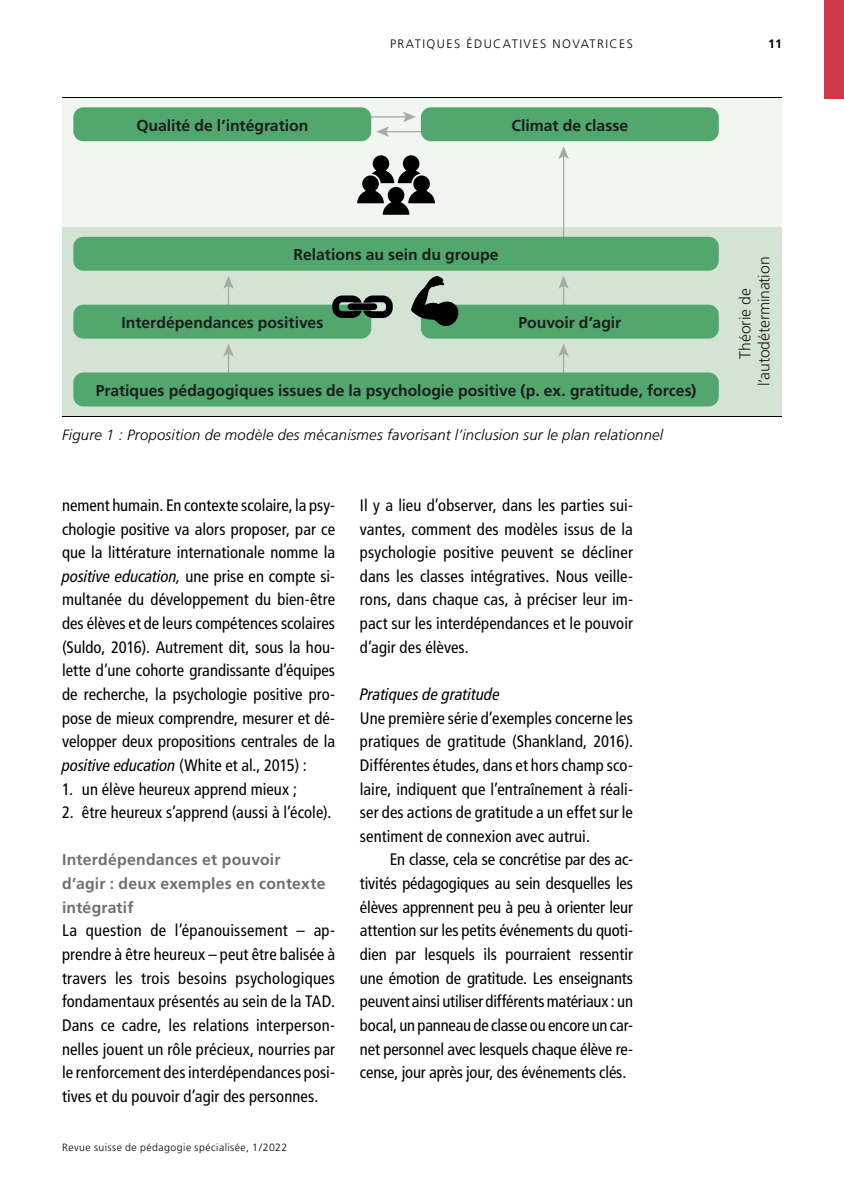
<style>
.page{position:relative;width:844px;height:1191px;background:#fff}
.page>*{position:absolute;margin:0;border:0;box-sizing:border-box;transform-origin:0 0}
.Artikel_Artikel_Lauftext_Artikel_P_Lauft{font:condensed 16.62px/23.6px "Frutiger LT";letter-spacing:.005em;color:#000;text-align:justify}
.Artikel_Artikel_Lauftext_Lauftext_Einzug{font:condensed 16.62px/23.6px "Frutiger LT";letter-spacing:-.01em;color:#000;text-align:justify}
.Artikel_Artikel_Lauftext_Liste_LI_Laufte{font:condensed 16.62px "Frutiger LT";letter-spacing:.005em;color:#000}
.Artikel_Artikel_Lauftext_Artikel_P_Lauft-2{font:italic condensed 16.62px "Frutiger LT Pro";color:#000}
.Image{font:700 15.75px "Frutiger LT";color:#1d1e1c}
.Artikel_Artikel_Lauftext_Artikel_h5_Über{font:700 15.75px/23.6px "Frutiger LT";letter-spacing:.015em;color:#706f6f}
.Image-2{font:300 15.75px/18.9px "Frutiger LT";letter-spacing:-.005em;color:#1d1e1c;text-align:center}
.Artikel_Artikel_Elemente_Artikel_P_Legen{font:italic 300 14.88px "Frutiger LT";letter-spacing:.015em;color:#000}
.t1{font:300 12.25px "Frutiger LT";letter-spacing:.12em;color:#000}
.t2{font:700 12.25px "Frutiger LT";color:#000}
.t3{font:300 10.5px "Frutiger LT";letter-spacing:.04em;color:#000}
.s1{font-family:"Frutiger LT Pro";font-style:italic}
</style>
<div class="page">
<div style="left:823px;top:0;width:20px;height:99px;background:#cf3649"></div>
<div style="left:62px;top:97px;width:719px;height:319px;background:#f1f6f1"></div>
<hr style="left:62px;top:97px;width:719px;height:1px;background:#000">
<div style="left:62px;top:227px;width:719px;height:189px;background:#d4e4d4"></div>
<hr style="left:228px;top:353px;width:1px;height:31px;background:#a8a8a7">
<svg style="left:223px;top:344px;width:11px;height:12px"></svg>
<hr style="left:563px;top:353px;width:1px;height:31px;background:#a8a8a7">
<svg style="left:558px;top:344px;width:10px;height:12px"></svg>
<svg style="left:223px;top:276px;width:11px;height:29px"></svg>
<svg style="left:558px;top:276px;width:10px;height:29px"></svg>
<hr style="left:563px;top:155px;width:1px;height:94px;background:#a8a8a7">
<svg style="left:558px;top:146px;width:10px;height:13px"></svg>
<hr style="left:366px;top:116px;width:40px;height:2px;background:#a8a8a7">
<svg style="left:403px;top:112px;width:13px;height:10px"></svg>
<hr style="left:385px;top:131px;width:94px;height:1px;background:#a8a8a7">
<svg style="left:376px;top:126px;width:13px;height:11px"></svg>
<div style="left:73px;top:107px;width:298px;height:34px;background:#51a76d;border-radius:10px"></div>
<div style="left:421px;top:107px;width:297px;height:34px;background:#51a76d;border-radius:10px"></div>
<div style="left:73px;top:305px;width:298px;height:33px;background:#51a76d;border-radius:10px"></div>
<div style="left:421px;top:305px;width:297px;height:33px;background:#51a76d;border-radius:10px"></div>
<div style="left:73px;top:237px;width:645px;height:34px;background:#51a76d;border-radius:10px"></div>
<div style="left:73px;top:372px;width:645px;height:34px;background:#51a76d;border-radius:10px"></div>
<svg style="left:332px;top:295px;width:60px;height:23px"></svg>
<svg style="left:411px;top:276px;width:52px;height:53px"></svg>
<hr style="left:62px;top:416px;width:719px;height:1px;background:#000">
<svg style="left:357px;top:155px;width:78px;height:60px"></svg>
<p class="Image" style="left:136px;top:116px;width:173px">Qualité de l’intégration</p>
<p class="t1" style="left:390px;top:37px;width:244px">PRATIQUES ÉDUCATIVES NOVATRICES</p>
<p class="Image" style="left:511px;top:116px;width:118px">Climat de classe</p>
<p class="t2" style="left:768px;top:37px;width:15px">11</p>
<p class="Image" style="left:293px;top:245px;width:206px">Relations au sein du groupe</p>
<p class="Image" style="left:121px;top:313px;width:203px">Interdépendances positives</p>
<p class="Image" style="left:518px;top:313px;width:104px">Pouvoir d’agir</p>
<p class="Image" style="left:96px;top:381px;width:602px">Pratiques pédagogiques issues de la psychologie positive (p. ex. gratitude, forces)</p>
<p class="Artikel_Artikel_Elemente_Artikel_P_Legen" style="left:62px;top:426px;width:602px">Figure 1 : Proposition de modèle des mécanismes favorisant l’inclusion sur le plan relationnel</p>
<p class="Artikel_Artikel_Lauftext_Artikel_P_Lauft" style="left:62px;top:493px;width:274px">nement humain. En contexte scolaire, la psy&shy;chologie positive va alors proposer, par ce que la littérature internationale nomme la <span class="s1">positive education,</span> une prise en compte si&shy;multanée du développement du bien-être des élèves et de leurs compétences scolaires (Suldo, 2016). Autrement dit, sous la hou&shy;lette d’une cohorte grandissante d’équipes de recherche, la psychologie positive pro&shy;pose de mieux comprendre, mesurer et dé&shy;velopper deux propositions centrales de la <span class="s1">positive education</span> (White et al., 2015) :</p>
<p class="Artikel_Artikel_Lauftext_Liste_LI_Laufte" style="left:62px;top:779px;width:236px">1. un élève heureux apprend mieux ;</p>
<p class="Artikel_Artikel_Lauftext_Liste_LI_Laufte" style="left:62px;top:802px;width:271px">2. être heureux s’apprend (aussi à l’école).</p>
<h5 class="Artikel_Artikel_Lauftext_Artikel_h5_Über" style="left:62px;top:848px;width:265px">Interdépendances et pouvoir d’agir : deux exemples en contexte intégratif</h5>
<p class="Artikel_Artikel_Lauftext_Artikel_P_Lauft" style="left:62px;top:919px;width:274px">La question de l’épanouissement – ap&shy;prendre à être heureux – peut être balisée à travers les trois besoins psychologiques fondamentaux présentés au sein de la TAD.<br>Dans ce cadre, les relations interperson&shy;nelles jouent un rôle précieux, nourries par le renforcement des interdépendances posi&shy;tives et du pouvoir d’agir des personnes.</p>
<p class="t3" style="left:62px;top:1141px;width:227px">Revue suisse de pédagogie spécialisée, 1/2022</p>
<p class="Artikel_Artikel_Lauftext_Artikel_P_Lauft" style="left:360px;top:493px;width:274px">Il y a lieu d’observer, dans les parties sui&shy;vantes, comment des modèles issus de la psychologie positive peuvent se décliner dans les classes intégratives. Nous veille&shy;rons, dans chaque cas, à préciser leur im&shy;pact sur les interdépendances et le pouvoir d’agir des élèves.</p>
<p class="Artikel_Artikel_Lauftext_Artikel_P_Lauft-2" style="left:360px;top:684px;width:141px">Pratiques de gratitude</p>
<p class="Artikel_Artikel_Lauftext_Artikel_P_Lauft" style="left:360px;top:706px;width:274px">Une première série d’exemples concerne les pratiques de gratitude (Shankland, 2016).<br>Différentes études, dans et hors champ sco&shy;laire, indiquent que l’entraînement à réali&shy;ser des actions de gratitude a un effet sur le sentiment de connexion avec autrui.</p>
<p class="Artikel_Artikel_Lauftext_Lauftext_Einzug" style="left:360px;top:848px;width:274px;text-indent:30px">En classe, cela se concrétise par des ac&shy;tivités pédagogiques au sein desquelles les élèves apprennent peu à peu à orienter leur attention sur les petits événements du quoti&shy;dien par lesquels ils pourraient ressentir une émotion de gratitude. Les enseignants peuvent ainsi utiliser différents matériaux : un bocal, un panneau de classe ou encore un car&shy;net personnel avec lesquels chaque élève re&shy;cense, jour après jour, des événements clés.</p>
<p class="Image-2" style="left:735px;top:386px;width:131px;rotate:-90deg">Théorie de l’autodétermination</p>
</div>
